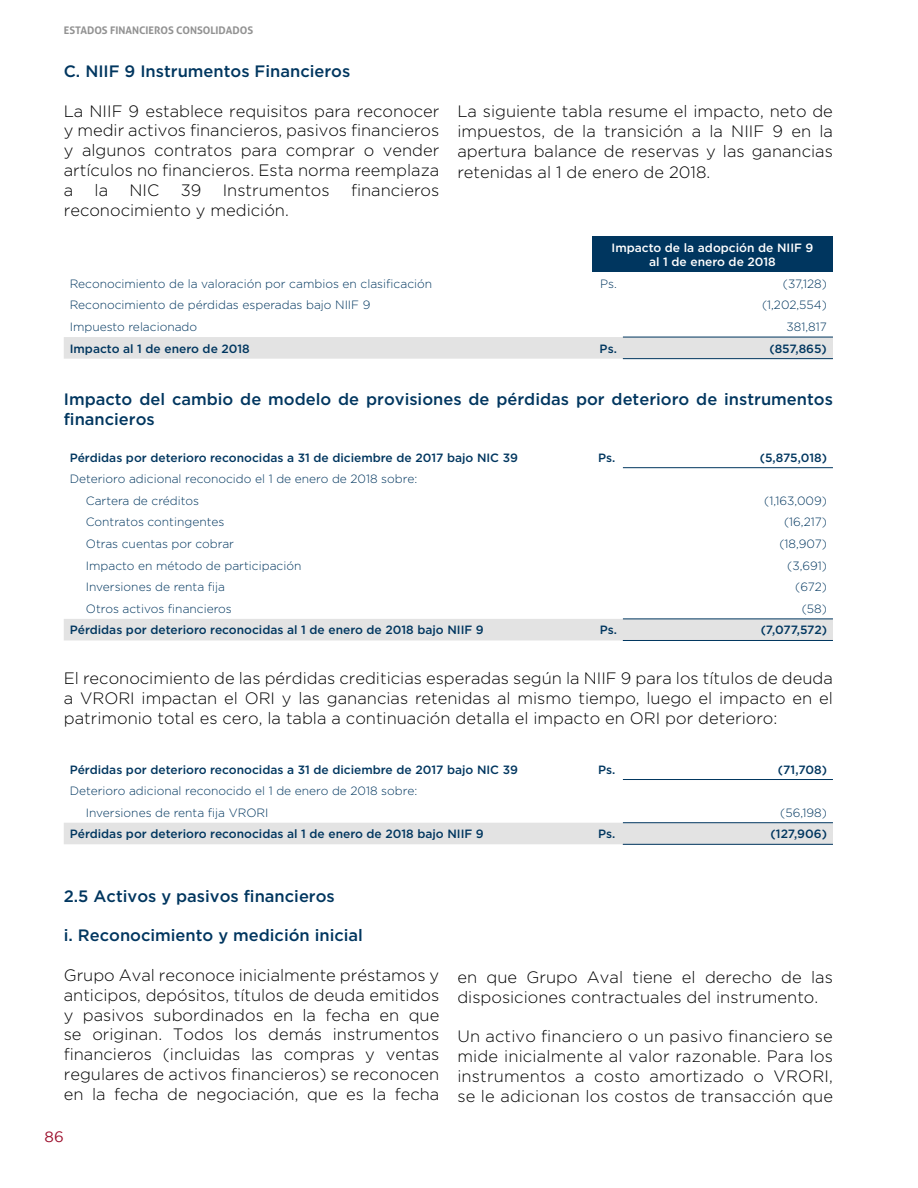
<style>
.page{position:relative;width:918px;height:1188px;background:#fff}
.page>*{position:absolute;margin:0;border:0;box-sizing:border-box;transform-origin:0 0}
.t1{font:300 16.5px/19.8px "Gotham";color:#000;text-align:justify}
.t2{font:500 16.5px/19.8px "Gotham";color:#00365f}
.t3{font:15px "Gotham";color:#9b0c2a}
.t4{font:300 12px/21.6px "Gotham";color:#00365f}
.t5{font:500 12px "Gotham";color:#00365f}
.t6{font:500 12px/14.4px "Gotham";color:#fff;text-align:center}
.t7{font:700 10.5px "Aller";color:#929292}
</style>
<div class="page">
<div style="left:592px;top:236px;width:241px;height:36px;background:#00365f"></div>
<div style="left:64px;top:337px;width:559px;height:22px;background:#e3e3e3"></div>
<div style="left:623px;top:337px;width:210px;height:22px;background:#e3e3e3"></div>
<hr style="left:623px;top:337px;width:210px;height:1px;background:#00365f">
<hr style="left:623px;top:358px;width:210px;height:1px;background:#00365f">
<div style="left:64px;top:619px;width:559px;height:21px;background:#e3e3e3"></div>
<div style="left:623px;top:619px;width:210px;height:21px;background:#e3e3e3"></div>
<hr style="left:623px;top:619px;width:210px;height:1px;background:#00365f">
<hr style="left:623px;top:640px;width:210px;height:1px;background:#00365f">
<hr style="left:623px;top:467px;width:210px;height:1px;background:#00365f">
<div style="left:64px;top:823px;width:559px;height:21px;background:#e3e3e3"></div>
<div style="left:623px;top:823px;width:210px;height:21px;background:#e3e3e3"></div>
<hr style="left:623px;top:822px;width:210px;height:1px;background:#00365f">
<hr style="left:623px;top:844px;width:210px;height:1px;background:#00365f">
<hr style="left:623px;top:779px;width:210px;height:1px;background:#00365f">
<p class="t7" style="left:64px;top:24px;width:191px">ESTADOS FINANCIEROS CONSOLIDADOS</p>
<p class="t2" style="left:64px;top:61px;width:288px">C. NIIF 9 Instrumentos Financieros</p>
<p class="t1" style="left:64px;top:100px;width:377px">La NIIF 9 establece requisitos para reconocer y medir activos financieros, pasivos financieros y algunos contratos para comprar o vender artículos no financieros. Esta norma reemplaza a</p>
<p class="t1" style="left:95px;top:180px;width:15px">la</p>
<p class="t1" style="left:130px;top:180px;width:31px">NIC</p>
<p class="t1" style="left:181px;top:180px;width:22px">39</p>
<p class="t1" style="left:223px;top:180px;width:108px">Instrumentos</p>
<p class="t1" style="left:351px;top:180px;width:90px">financieros</p>
<p class="t1" style="left:64px;top:199px;width:227px">reconocimiento y medición.</p>
<p class="t1" style="left:457px;top:101px;width:377px">La siguiente tabla resume el impacto, neto de impuestos, de la transición a la NIIF 9 en la apertura balance de reservas y las ganancias</p>
<p class="t1" style="left:457px;top:162px;width:254px">retenidas al 1 de enero de 2018.</p>
<p class="t6" style="left:612px;top:240px;width:203px">Impacto de la adopción de NIIF 9 al 1 de enero de 2018</p>
<p class="t4" style="left:70px;top:272px;width:364px">Reconocimiento de la valoración por cambios en clasificación</p>
<p class="t4" style="left:600px;top:272px;width:18px">Ps.</p>
<p class="t4" style="left:783px;top:272px;width:46px">(37,128)</p>
<p class="t4" style="left:70px;top:294px;width:302px">Reconocimiento de pérdidas esperadas bajo NIIF 9</p>
<p class="t4" style="left:762px;top:294px;width:66px">(1,202,554)</p>
<p class="t4" style="left:70px;top:316px;width:129px">Impuesto relacionado</p>
<p class="t4" style="left:787px;top:316px;width:42px">381,817</p>
<p class="t5" style="left:70px;top:341px;width:182px">Impacto al 1 de enero de 2018</p>
<p class="t5" style="left:600px;top:341px;width:19px">Ps.</p>
<p class="t5" style="left:769px;top:341px;width:59px">(857,865)</p>
<p class="t2" style="left:64px;top:389px;width:771px">Impacto del cambio de modelo de provisiones de pérdidas por deterioro de instrumentos financieros</p>
<p class="t5" style="left:70px;top:450px;width:450px">Pérdidas por deterioro reconocidas a 31 de diciembre de 2017 bajo NIC 39</p>
<p class="t5" style="left:598px;top:450px;width:19px">Ps.</p>
<p class="t5" style="left:760px;top:450px;width:69px">(5,875,018)</p>
<p class="t4" style="left:86px;top:468px;width:333px;text-indent:-16px">Deterioro adicional reconocido el 1 de enero de 2018 sobre:<br>Cartera de créditos</p>
<p class="t4" style="left:764px;top:490px;width:64px">(1,163,009)</p>
<p class="t4" style="left:86px;top:511px;width:140px">Contratos contingentes</p>
<p class="t4" style="left:784px;top:511px;width:44px">(16,217)</p>
<p class="t4" style="left:86px;top:533px;width:150px">Otras cuentas por cobrar</p>
<p class="t4" style="left:779px;top:533px;width:49px">(18,907)</p>
<p class="t4" style="left:86px;top:554px;width:217px">Impacto en método de participación</p>
<p class="t4" style="left:787px;top:554px;width:41px">(3,691)</p>
<p class="t4" style="left:86px;top:576px;width:141px">Inversiones de renta fija</p>
<p class="t4" style="left:795px;top:576px;width:33px">(672)</p>
<p class="t4" style="left:86px;top:598px;width:148px">Otros activos financieros</p>
<p class="t4" style="left:802px;top:598px;width:27px">(58)</p>
<p class="t5" style="left:70px;top:622px;width:416px">Pérdidas por deterioro reconocidas al 1 de enero de 2018 bajo NIIF 9</p>
<p class="t5" style="left:600px;top:622px;width:19px">Ps.</p>
<p class="t5" style="left:761px;top:622px;width:68px">(7,077,572)</p>
<p class="t1" style="left:64px;top:668px;width:771px">El reconocimiento de las pérdidas crediticias esperadas según la NIIF 9 para los títulos de deuda a VRORI impactan el ORI y las ganancias retenidas al mismo tiempo, luego el impacto en el patrimonio total es cero, la tabla a continuación detalla el impacto en ORI por deterioro:</p>
<p class="t5" style="left:70px;top:761px;width:450px">Pérdidas por deterioro reconocidas a 31 de diciembre de 2017 bajo NIC 39</p>
<p class="t5" style="left:598px;top:761px;width:19px">Ps.</p>
<p class="t5" style="left:778px;top:761px;width:51px">(71,708)</p>
<p class="t4" style="left:86px;top:780px;width:333px;text-indent:-16px">Deterioro adicional reconocido el 1 de enero de 2018 sobre:<br>Inversiones de renta fija VRORI</p>
<p class="t4" style="left:780px;top:801px;width:48px">(56,198)</p>
<p class="t5" style="left:70px;top:826px;width:416px">Pérdidas por deterioro reconocidas al 1 de enero de 2018 bajo NIIF 9</p>
<p class="t5" style="left:598px;top:826px;width:19px">Ps.</p>
<p class="t5" style="left:771px;top:826px;width:58px">(127,906)</p>
<p class="t2" style="left:64px;top:886px;width:273px">2.5 Activos y pasivos financieros</p>
<p class="t2" style="left:64px;top:926px;width:301px">i. Reconocimiento y medición inicial</p>
<p class="t1" style="left:64px;top:965px;width:377px">Grupo Aval reconoce inicialmente préstamos y anticipos, depósitos, títulos de deuda emitidos y pasivos subordinados en la fecha en que se originan. Todos los demás instrumentos financieros (incluidas las compras y ventas regulares de activos financieros) se reconocen en la fecha de negociación, que es la fecha</p>
<p class="t1" style="left:457px;top:967px;width:377px">en que Grupo Aval tiene el derecho de las disposiciones contractuales del instrumento.</p>
<p class="t1" style="left:457px;top:1026px;width:377px">Un activo financiero o un pasivo financiero se mide inicialmente al valor razonable. Para los instrumentos a costo amortizado o VRORI, se le adicionan los costos de transacción que</p>
<p class="t3" style="left:45px;top:1128px;width:21px">86</p>
</div>
